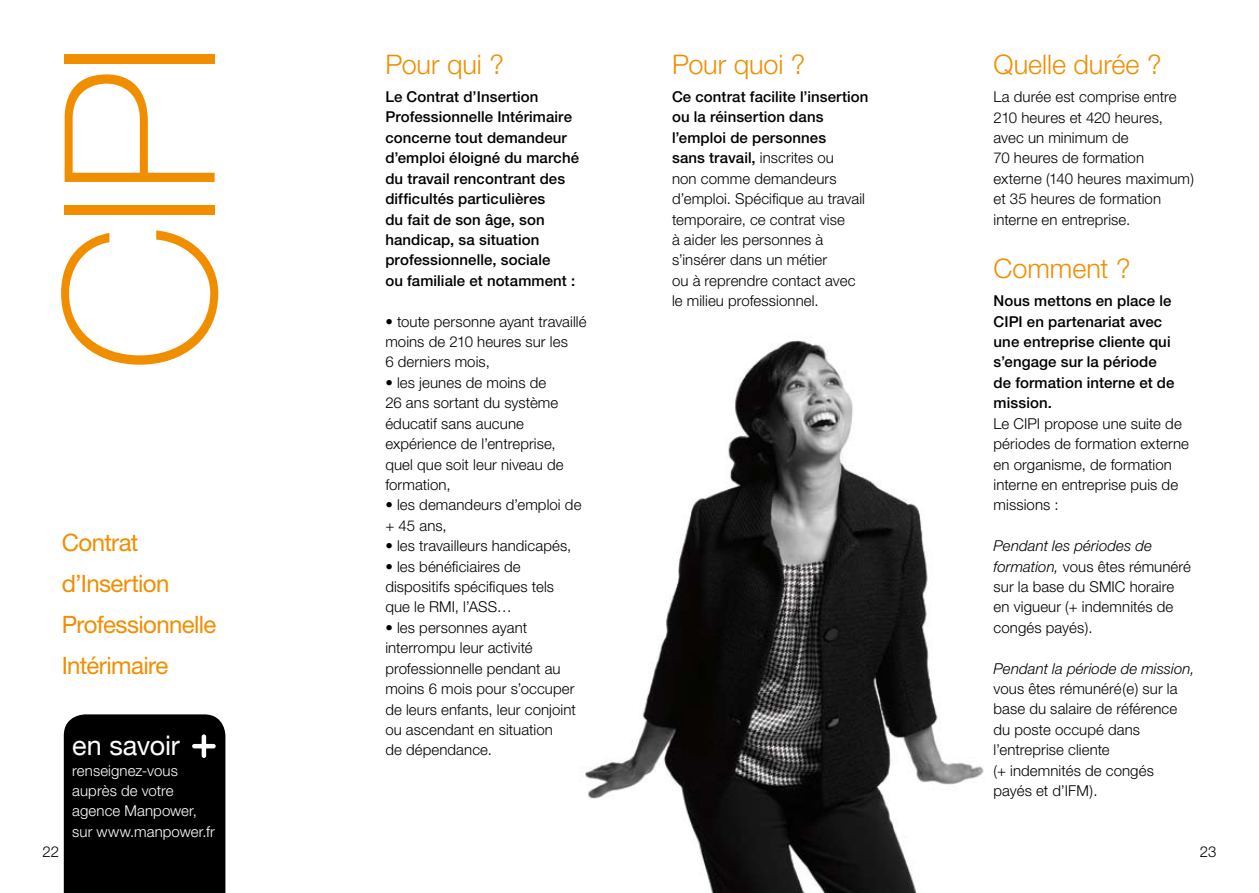
<style>
.page{position:relative;width:1259px;height:893px;background:#fff}
.page>*{position:absolute;margin:0;border:0;box-sizing:border-box;transform-origin:0 0}
.t1{font:100 210px "Helvetica Neue";color:#f18e00}
.t2{font:300 27px "Helvetica Neue";letter-spacing:-.005em;color:#f18e00}
.t3{font:27px "Helvetica Neue";letter-spacing:-.005em;color:#fff}
.t4{font:24px/40.8px "Helvetica Neue";letter-spacing:-.025em;color:#f18e00}
.t5{font:300 15px/20.4px "Helvetica Neue";letter-spacing:.005em;color:#000}
.t6{font:500 15px/20.4px "Helvetica Neue";letter-spacing:.005em;color:#000}
.t7{font:300 15px/20.4px "Helvetica Neue";letter-spacing:.005em;color:#fff}
.t8{font:italic 300 15px "Helvetica Neue";letter-spacing:.005em;color:#000}
.s1{font-weight:500}
.s2{font-style:italic}
</style>
<div class="page">
<img style="left:585px;top:340px;width:399px;height:553px">
<div style="left:64px;top:714px;width:161px;height:179px;background:#000"></div>
<hr style="left:192px;top:744px;width:24px;height:4px;background:#fff;border-radius:2px">
<hr style="left:202px;top:734px;width:4px;height:24px;background:#fff;border-radius:2px">
<h1 class="t1" style="left:20px;top:372px;width:306px;rotate:-90deg">cipi</h1>
<h2 class="t2" style="left:385px;top:48px;width:120px">Pour qui ?</h2>
<p class="t6" style="left:385px;top:86px;width:195px">Le Contrat d’Insertion<br>Professionnelle Intérimaire concerne tout demandeur d’emploi éloigné du marché du travail rencontrant des difficultés particulières<br>du fait de son âge, son handicap, sa situation professionnelle, sociale<br>ou familiale et notamment :</p>
<p class="t5" style="left:385px;top:311px;width:203px">• toute personne ayant travaillé moins de 210 heures sur les<br>6 derniers mois,</p>
<p class="t5" style="left:385px;top:372px;width:180px">• les jeunes de moins de<br>26 ans sortant du système éducatif sans aucune expérience de l’entreprise, quel que soit leur niveau de formation,</p>
<p class="t5" style="left:385px;top:494px;width:198px">• les demandeurs d’emploi de + 45 ans,</p>
<p class="t5" style="left:385px;top:535px;width:187px">• les travailleurs handicapés,</p>
<p class="t5" style="left:385px;top:556px;width:170px">• les bénéficiaires de dispositifs spécifiques tels que le RMI, l’ASS…</p>
<p class="t5" style="left:385px;top:617px;width:192px">• les personnes ayant interrompu leur activité professionnelle pendant au moins 6 mois pour s’occuper de leurs enfants, leur conjoint ou ascendant en situation<br>de dépendance.</p>
<h3 class="t4" style="left:62px;top:522px;width:156px">Contrat d’Insertion<br>Professionnelle<br>Intérimaire</h3>
<h2 class="t3" style="left:72px;top:729px;width:109px">en savoir</h2>
<p class="t7" style="left:72px;top:760px;width:144px">renseignez-vous auprès de votre agence Manpower, sur www.manpower.fr</p>
<p class="t5" style="left:43px;top:841px;width:18px">22</p>
<h2 class="t2" style="left:672px;top:48px;width:135px">Pour quoi ?</h2>
<h2 class="t2" style="left:993px;top:48px;width:169px">Quelle durée ?</h2>
<p class="t5" style="left:672px;top:86px;width:198px"><span class="s1">Ce contrat facilite l’insertion ou la réinsertion dans l’emploi de personnes<br>sans travail,</span> inscrites ou<br>non comme demandeurs d’emploi. Spécifique au travail temporaire, ce contrat vise<br>à aider les personnes à s’insérer dans un métier<br>ou à reprendre contact avec le milieu professionnel.</p>
<p class="t5" style="left:993px;top:86px;width:202px">La durée est comprise entre<br>210 heures et 420 heures, avec un minimum de<br>70 heures de formation externe (140 heures maximum) et 35 heures de formation interne en entreprise.</p>
<h2 class="t2" style="left:993px;top:252px;width:139px">Comment ?</h2>
<p class="t6" style="left:993px;top:290px;width:182px">Nous mettons en place le<br>CIPI en partenariat avec une entreprise cliente qui s’engage sur la période de formation interne et de mission.</p>
<p class="t5" style="left:993px;top:413px;width:197px">Le CIPI propose une suite de périodes de formation externe en organisme, de formation interne en entreprise puis de missions :</p>
<p class="t5" style="left:993px;top:535px;width:199px"><span class="s2">Pendant les périodes de formation,</span> vous êtes rémunéré sur la base du SMIC horaire en vigueur (+ indemnités de congés payés).</p>
<p class="t8" style="left:993px;top:659px;width:202px">Pendant la période de mission,</p>
<p class="t5" style="left:993px;top:678px;width:185px">vous êtes rémunéré(e) sur la base du salaire de référence du poste occupé dans l’entreprise cliente<br>(+ indemnités de congés payés et d’IFM).</p>
<p class="t5" style="left:1200px;top:841px;width:18px">23</p>
</div>
